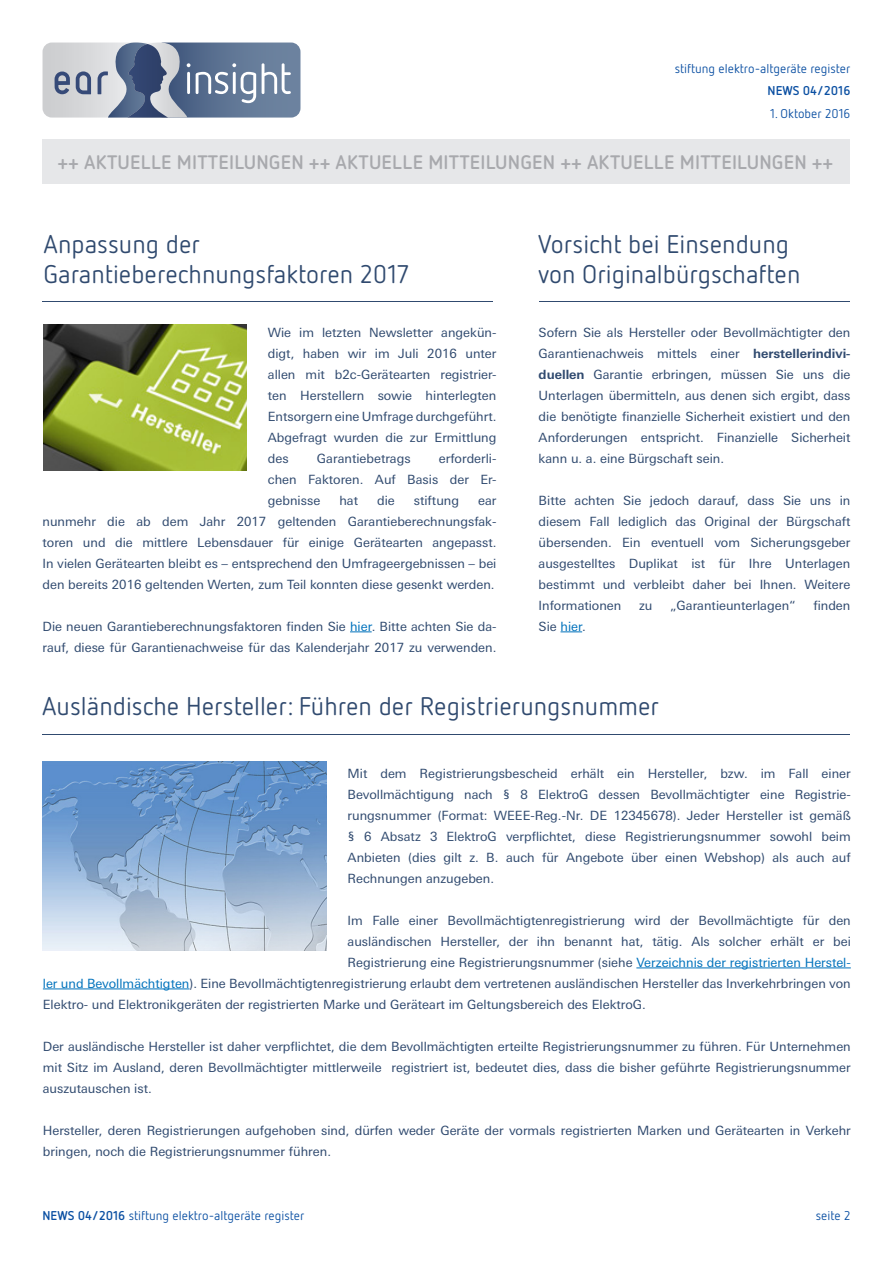
<style>
.page{position:relative;width:893px;height:1263px;background:#fff}
.page>*{position:absolute;margin:0;border:0;box-sizing:border-box;transform-origin:0 0}
.Headline{font:25.5px/30.6px "Netto OT";color:#304a6f}
.t1{font:700 19.5px "Netto OT";letter-spacing:.01em;color:#a8a9ad}
.Fließtext{font:12.75px/21px "LT Univers Basic";color:#304a6f;text-align:justify}
.t2{font:12.75px "Netto OT";color:#0a4fa2}
.t3{font:700 12.75px "Netto OT";color:#0a4fa2}
.s1{color:#0072bc}
.s2{font-weight:700}
</style>
<div class="page">
<svg style="left:43px;top:43px;width:257px;height:75px;background:#8997ac"></svg>
<div style="left:43px;top:139px;width:807px;height:45px;background:#e6e7e9"></div>
<hr style="left:636px;top:967px;width:215px;height:1px;background:#0072bc">
<hr style="left:43px;top:988px;width:147px;height:1px;background:#0072bc">
<svg style="left:350px;top:631px;width:22px;height:1px"></svg>
<img style="left:44px;top:324px;width:203px;height:146px">
<svg style="left:560px;top:631px;width:22px;height:1px"></svg>
<img style="left:43px;top:762px;width:283px;height:188px">
<hr style="left:43px;top:734px;width:807px;height:1px;background:#304a6f">
<hr style="left:43px;top:301px;width:450px;height:1px;background:#304a6f">
<hr style="left:539px;top:301px;width:310px;height:1px;background:#304a6f">
<p class="t2" style="left:675px;top:60px;width:177px">stiftung elektro-altgeräte register</p>
<p class="t3" style="left:768px;top:83px;width:84px">NEWS 04/2016</p>
<p class="t2" style="left:770px;top:105px;width:82px">1. Oktober 2016</p>
<h2 class="t1" style="left:57px;top:150px;width:777px">++ AKTUELLE MITTEILUNGEN ++ AKTUELLE MITTEILUNGEN ++ AKTUELLE MITTEILUNGEN ++</h2>
<p class="Headline" style="left:44px;top:228px;width:367px">Anpassung der<br>Garantieberechnungsfaktoren 2017</p>
<p class="Fließtext" style="left:268px;top:322px;width:230px">Wie im letzten Newsletter angekün&shy;digt, haben wir im Juli 2016 unter allen mit b2c-Gerätearten registrier&shy;ten Herstellern sowie hinterlegten Entsorgern eine Umfrage durchgeführt.<br>Abgefragt wurden die zur Ermittlung des</p>
<p class="Fließtext" style="left:317px;top:448px;width:95px">Garantiebetrags</p>
<p class="Fließtext" style="left:268px;top:448px;width:230px;text-indent:171px">erforderli&shy;chen Faktoren. Auf Basis der Er&shy;gebnisse</p>
<p class="Fließtext" style="left:339px;top:490px;width:20px">hat</p>
<p class="Fließtext" style="left:377px;top:490px;width:19px">die</p>
<p class="Fließtext" style="left:414px;top:490px;width:47px">stiftung</p>
<p class="Fließtext" style="left:43px;top:490px;width:455px;text-indent:436px">ear nunmehr die ab dem Jahr 2017 geltenden Garantieberechnungsfak&shy;toren und die mittlere Lebensdauer für einige Gerätearten angepasst.<br>In vielen Gerätearten bleibt es – entsprechend den Umfrageergebnissen – bei den bereits 2016 geltenden Werten, zum Teil konnten diese gesenkt werden.</p>
<p class="Fließtext" style="left:43px;top:616px;width:455px">Die neuen Garantieberechnungsfaktoren finden Sie <span class="s1">hier</span>. Bitte achten Sie da&shy;rauf, diese für Garantienachweise für das Kalenderjahr 2017 zu verwenden.</p>
<p class="Headline" style="left:538px;top:228px;width:264px">Vorsicht bei Einsendung von Originalbürgschaften</p>
<p class="Fließtext" style="left:539px;top:322px;width:313px">Sofern Sie als Hersteller oder Bevollmächtigter den Garantienachweis mittels einer <span class="s2">herstellerindivi&shy;duellen</span> Garantie erbringen, müssen Sie uns die Unterlagen übermitteln, aus denen sich ergibt, dass die benötigte finanzielle Sicherheit existiert und den Anforderungen entspricht. Finanzielle Sicherheit kann u. a. eine Bürgschaft sein.</p>
<p class="Fließtext" style="left:539px;top:490px;width:313px">Bitte achten Sie jedoch darauf, dass Sie uns in diesem Fall lediglich das Original der Bürgschaft übersenden. Ein eventuell vom Sicherungsgeber ausgestelltes Duplikat ist für Ihre Unterlagen bestimmt und verbleibt daher bei Ihnen. Weitere Informationen</p>
<p class="Fließtext" style="left:639px;top:595px;width:15px">zu</p>
<p class="Fließtext" style="left:670px;top:595px;width:127px">„Garantieunterlagen“</p>
<p class="Fließtext" style="left:813px;top:595px;width:39px">finden</p>
<p class="Fließtext" style="left:539px;top:616px;width:49px">Sie <span class="s1">hier</span>.</p>
<p class="Headline" style="left:42px;top:690px;width:618px">Ausländische Hersteller: Führen der Registrierungsnummer</p>
<p class="Fließtext" style="left:348px;top:763px;width:505px">Mit dem Registrierungsbescheid erhält ein Hersteller, bzw. im Fall einer Bevollmächtigung nach § 8 ElektroG dessen Bevollmächtigter eine Registrie&shy;rungsnummer (Format: WEEE-Reg.-Nr. DE 12345678). Jeder Hersteller ist gemäß § 6 Absatz 3 ElektroG verpflichtet, diese Registrierungsnummer sowohl beim Anbieten (dies gilt z. B. auch für Angebote über einen Webshop) als auch auf Rechnungen anzugeben.</p>
<p class="Fließtext" style="left:348px;top:910px;width:505px">Im Falle einer Bevollmächtigtenregistrierung wird der Bevollmächtigte für den</p>
<p class="Fließtext" style="left:348px;top:931px;width:505px">ausländischen Hersteller, der ihn benannt hat, tätig. Als solcher erhält er bei</p>
<p class="Fließtext" style="left:348px;top:952px;width:505px">Registrierung eine Registrierungsnummer (siehe <span class="s1">Verzeichnis der registrierten Herstel-</span></p>
<p class="Fließtext" style="left:43px;top:973px;width:809px"><span class="s1">ler und Bevollmächtigten</span>). Eine Bevollmächtigtenregistrierung erlaubt dem vertretenen ausländischen Hersteller das Inverkehrbringen von</p>
<p class="Fließtext" style="left:43px;top:994px;width:604px">Elektro- und Elektronikgeräten der registrierten Marke und Geräteart im Geltungsbereich des ElektroG.</p>
<p class="Fließtext" style="left:43px;top:1036px;width:809px">Der ausländische Hersteller ist daher verpflichtet, die dem Bevollmächtigten erteilte Registrierungsnummer zu führen. Für Unternehmen mit Sitz im Ausland, deren Bevollmächtigter mittlerweile registriert ist, bedeutet dies, dass die bisher geführte Registrierungsnummer auszutauschen ist.</p>
<p class="Fließtext" style="left:43px;top:1120px;width:809px">Hersteller, deren Registrierungen aufgehoben sind, dürfen weder Geräte der vormals registrierten Marken und Gerätearten in Verkehr bringen, noch die Registrierungsnummer führen.</p>
<p class="t2" style="left:43px;top:1208px;width:263px"><span class="s2">NEWS 04/2016</span> stiftung elektro-altgeräte register</p>
<p class="t2" style="left:816px;top:1208px;width:36px">seite 2</p>
</div>
